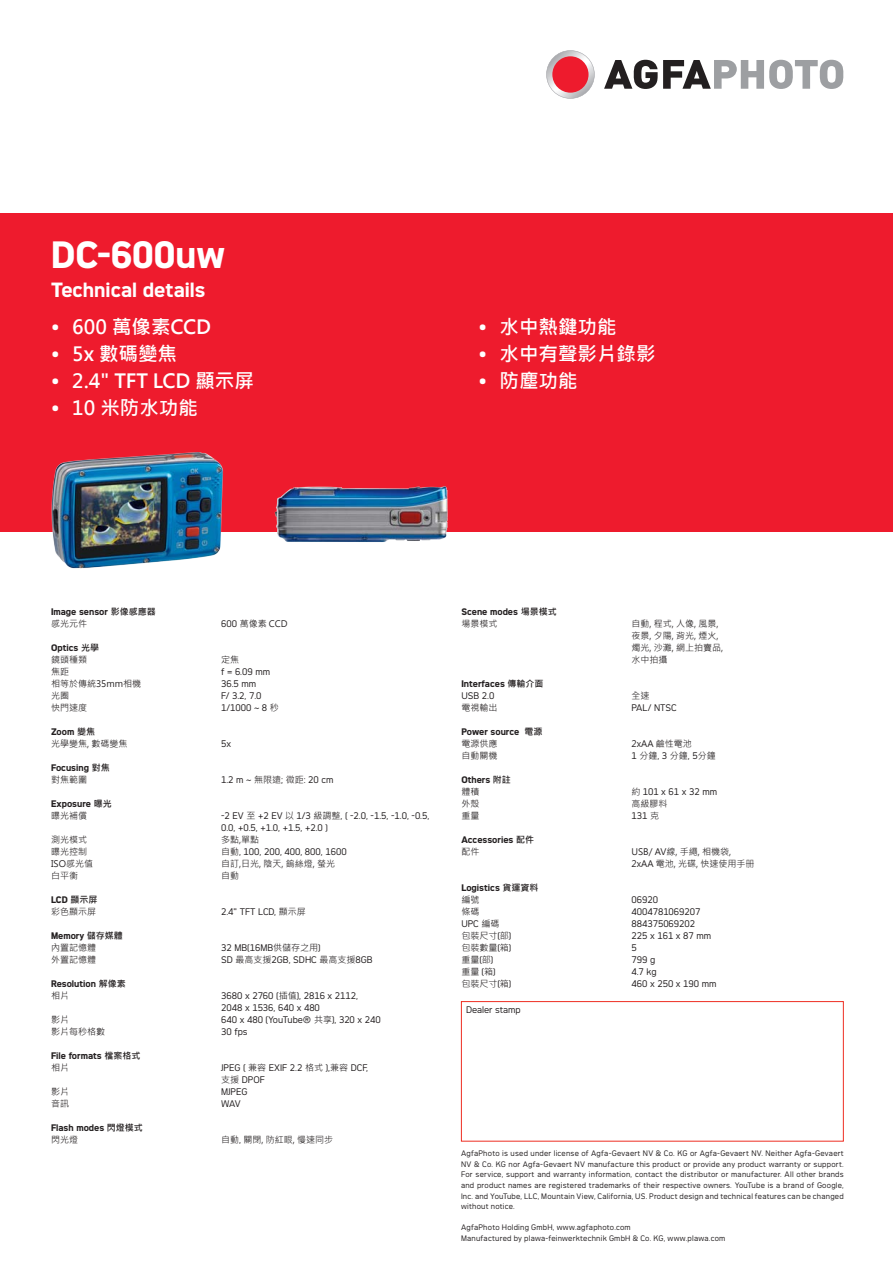
<style>
.page{position:relative;width:893px;height:1263px;background:#fff}
.page>*{position:absolute;margin:0;border:0;box-sizing:border-box;transform-origin:0 0}
.t1{font:700 36px "Agfa Photo Thalis";color:#fff}
.t2{font:700 19.5px "Microsoft Jheng Hei";color:#fff}
.t3{font:700 19.5px "Agfa Photo Thalis";color:#fff}
.t4{font:9px/12px "Agfa Photo Thalis";color:#231f20}
.t5{font:9px/12px "Microsoft Jheng Hei";color:#231f20}
.t6{font:700 9px/12px "Agfa Photo Thalis";color:#231f20}
.t7{font:7.5px/10.5px "Agfa Photo Thalis";letter-spacing:.03em;color:#231f20;text-align:justify}
.s1{font-family:"Agfa Photo Thalis"}
.s2{font-family:"Microsoft Jheng Hei"}
.s3{font-weight:400}
</style>
<div class="page">
<div style="left:0;top:213px;width:893px;height:318px;background:#ee1b2d"></div>
<svg style="left:604px;top:60px;width:239px;height:29px"></svg>
<svg style="left:546px;top:50px;width:49px;height:49px"></svg>
<img style="left:36px;top:452px;width:207px;height:117px">
<img style="left:264px;top:486px;width:200px;height:56px">
<div style="left:461px;top:1001px;width:383px;height:140px;border:1px solid #ee2e22"></div>
<h1 class="t1" style="left:51px;top:233px;width:175px">DC-600uw</h1>
<h2 class="t3" style="left:51px;top:278px;width:156px">Technical details</h2>
<h2 class="t2" style="left:51px;top:315px;width:162px"><span class="s1">•</span> 600 萬像素CCD</h2>
<h2 class="t2" style="left:51px;top:342px;width:128px"><span class="s1">•</span> 5x 數碼變焦</h2>
<h2 class="t2" style="left:51px;top:369px;width:204px"><span class="s1">•</span> 2.4" TFT LCD 顯示屏</h2>
<h2 class="t2" style="left:51px;top:396px;width:148px"><span class="s1">•</span> 10 米防水功能</h2>
<h2 class="t2" style="left:478px;top:315px;width:140px"><span class="s1">•</span> 水中熱鍵功能</h2>
<h2 class="t2" style="left:478px;top:342px;width:179px"><span class="s1">•</span> 水中有聲影片錄影</h2>
<h2 class="t2" style="left:478px;top:369px;width:101px"><span class="s1">•</span> 防塵功能</h2>
<p class="t6" style="left:51px;top:605px;width:106px">Image sensor <span class="s2">影像感應器</span></p>
<p class="t5" style="left:51px;top:618px;width:37px">感光元件</p>
<p class="t6" style="left:51px;top:641px;width:50px">Optics <span class="s2">光學</span></p>
<p class="t5" style="left:51px;top:654px;width:92px">鏡頭種類<br>焦距<br>相等於傳統35mm相機光圈<br>快門速度</p>
<p class="t6" style="left:51px;top:725px;width:46px">Zoom <span class="s2">變焦</span></p>
<p class="t5" style="left:51px;top:738px;width:78px">光學變焦, 數碼變焦</p>
<p class="t6" style="left:51px;top:761px;width:60px">Focusing <span class="s2">對焦</span></p>
<p class="t5" style="left:51px;top:774px;width:37px">對焦範圍</p>
<p class="t6" style="left:51px;top:797px;width:62px">Exposure <span class="s2">曝光</span></p>
<p class="t5" style="left:51px;top:810px;width:37px">曝光補償</p>
<p class="t5" style="left:51px;top:834px;width:44px">測光模式曝光控制<br>ISO感光值白平衡</p>
<p class="t6" style="left:51px;top:893px;width:48px">LCD <span class="s2">顯示屏</span></p>
<p class="t5" style="left:51px;top:906px;width:46px">彩色顯示屏</p>
<p class="t6" style="left:51px;top:929px;width:73px">Memory <span class="s2">儲存媒體</span></p>
<p class="t5" style="left:51px;top:942px;width:46px">內置記憶體外置記憶體</p>
<p class="t6" style="left:51px;top:977px;width:76px">Resolution <span class="s2">解像素</span></p>
<p class="t5" style="left:51px;top:990px;width:19px">相片</p>
<p class="t5" style="left:51px;top:1014px;width:55px">影片<br>影片每秒格數</p>
<p class="t6" style="left:51px;top:1049px;width:91px">File formats <span class="s2">檔案格式</span></p>
<p class="t5" style="left:51px;top:1062px;width:19px">相片</p>
<p class="t5" style="left:51px;top:1086px;width:19px">影片音訊</p>
<p class="t6" style="left:51px;top:1121px;width:93px">Flash modes <span class="s2">閃燈模式</span></p>
<p class="t5" style="left:51px;top:1134px;width:28px">閃光燈</p>
<p class="t5" style="left:221px;top:618px;width:68px"><span class="s1">600</span> 萬像素 CCD</p>
<p class="t5" style="left:221px;top:654px;width:19px">定焦</p>
<p class="t4" style="left:221px;top:665px;width:59px">f = 6.09 mm<br>36.5 mm<br>F/ 3.2, 7.0<br>1/1000 ~ 8 <span class="s2">秒</span></p>
<p class="t4" style="left:221px;top:737px;width:12px">5x</p>
<p class="t4" style="left:221px;top:773px;width:114px">1.2 m ~ <span class="s2">無限遠</span>; <span class="s2">微距</span>: 20 cm</p>
<p class="t4" style="left:221px;top:809px;width:210px">-2 EV <span class="s2">至</span> +2 EV <span class="s2">以</span> 1/3 <span class="s2">級調整</span>, ( -2.0, -1.5, -1.0, -0.5,<br>0.0, +0.5, +1.0, +1.5, +2.0 )</p>
<p class="t5" style="left:221px;top:834px;width:40px">多點,單點</p>
<p class="t4" style="left:221px;top:845px;width:127px"><span class="s2">自動</span>, 100, 200, 400, 800, 1600</p>
<p class="t5" style="left:221px;top:858px;width:116px">自訂,日光, 陰天, 鎢絲燈, 螢光自動</p>
<p class="t4" style="left:221px;top:905px;width:86px">2.4" TFT LCD, <span class="s2">顯示屏</span></p>
<p class="t4" style="left:221px;top:941px;width:153px">32 MB(16MB<span class="s2">供儲存之用</span>)<br>SD <span class="s2">最高支援</span>2GB, SDHC <span class="s2">最高支援</span>8GB</p>
<p class="t4" style="left:221px;top:989px;width:161px">3680 x 2760 (<span class="s2">插值</span>), 2816 x 2112,<br>2048 x 1536, 640 x 480<br>640 x 480 (YouTube® <span class="s2">共享</span>), 320 x 240<br>30 fps</p>
<p class="t4" style="left:221px;top:1061px;width:149px">JPEG ( <span class="s2">兼容</span> EXIF 2.2 <span class="s2">格式</span> ),<span class="s2">兼容</span> DCF,<span class="s2">支援</span> DPOF<br>MJPEG<br>WAV</p>
<p class="t5" style="left:221px;top:1134px;width:114px">自動<span class="s1">,</span> 關閉, 防紅眼, 慢速同步</p>
<p class="t6" style="left:461px;top:605px;width:97px">Scene modes <span class="s2">場景模式</span></p>
<p class="t5" style="left:461px;top:618px;width:37px">場景模式</p>
<p class="t6" style="left:461px;top:677px;width:84px">Interfaces <span class="s2">傳輸介面<br></span><span class="s3">USB 2.0</span></p>
<p class="t5" style="left:461px;top:702px;width:37px">電視輸出</p>
<p class="t6" style="left:461px;top:725px;width:83px">Power source <span class="s2">電源</span></p>
<p class="t5" style="left:461px;top:738px;width:37px">電源供應自動關機</p>
<p class="t6" style="left:461px;top:773px;width:51px">Others <span class="s2">附註</span></p>
<p class="t5" style="left:461px;top:786px;width:19px;text-align:justify">體積外殼重量</p>
<p class="t6" style="left:461px;top:833px;width:74px">Accessories <span class="s2">配件</span></p>
<p class="t5" style="left:461px;top:846px;width:19px">配件</p>
<p class="t6" style="left:461px;top:881px;width:79px">Logistics <span class="s2">貨運資料</span></p>
<p class="t5" style="left:461px;top:894px;width:19px">編號條碼</p>
<p class="t4" style="left:461px;top:917px;width:40px">UPC <span class="s2">編碼</span></p>
<p class="t5" style="left:461px;top:930px;width:51px">包裝尺寸<span class="s1">(</span>部<span class="s1">)</span>包裝數量<span class="s1">(</span>箱<span class="s1">)</span>重量<span class="s1">(</span>部<span class="s1">)<br></span>重量 <span class="s1">(</span>箱<span class="s1">)<br></span>包裝尺寸<span class="s1">(</span>箱<span class="s1">)</span></p>
<p class="t4" style="left:466px;top:1004px;width:56px">Dealer stamp</p>
<p class="t5" style="left:631px;top:618px;width:93px">自動, 程式, 人像, 風景,夜景, 夕陽, 背光, 煙火,燭光, 沙灘, 網上拍賣品,水中拍攝</p>
<p class="t5" style="left:631px;top:690px;width:19px">全速</p>
<p class="t4" style="left:631px;top:701px;width:47px">PAL/ NTSC</p>
<p class="t5" style="left:631px;top:738px;width:86px">2xAA 鹼性電池<br><span class="s1">1</span> 分鐘<span class="s1">, 3</span> 分鐘<span class="s1">, 5</span>分鐘</p>
<p class="t4" style="left:631px;top:785px;width:87px"><span class="s2">約</span> 101 x 61 x 32 mm</p>
<p class="t5" style="left:631px;top:798px;width:37px">高級膠料</p>
<p class="t4" style="left:631px;top:809px;width:29px">131 <span class="s2">克</span></p>
<p class="t5" style="left:631px;top:846px;width:124px">USB/ AV線, 手繩, 相機袋,<br>2xAA 電池, 光碟, 快速使用手册</p>
<p class="t4" style="left:631px;top:893px;width:87px">06920<br>4004781069207<br>884375069202<br>225 x 161 x 87 mm<br>5<br>799 g<br>4.7 kg<br>460 x 250 x 190 mm</p>
<p class="t7" style="left:461px;top:1148px;width:384px">AgfaPhoto is used under license of Agfa-Gevaert NV &amp; Co. KG or Agfa-Gevaert NV. Neither Agfa-Gevaert NV &amp; Co. KG nor Agfa-Gevaert NV manufacture this product or provide any product warranty or support.<br>For service, support and warranty information, contact the distributor or manufacturer. All other brands and product names are registered trademarks of their respective owners. YouTube is a brand of Google, Inc. and YouTube, LLC, Mountain View, California, US. Product design and technical features can be changed without notice.</p>
<p class="t7" style="left:461px;top:1222px;width:266px">AgfaPhoto Holding GmbH, www.agfaphoto.com<br>Manufactured by plawa-feinwerktechnik GmbH &amp; Co. KG, www.plawa.com</p>
</div>
